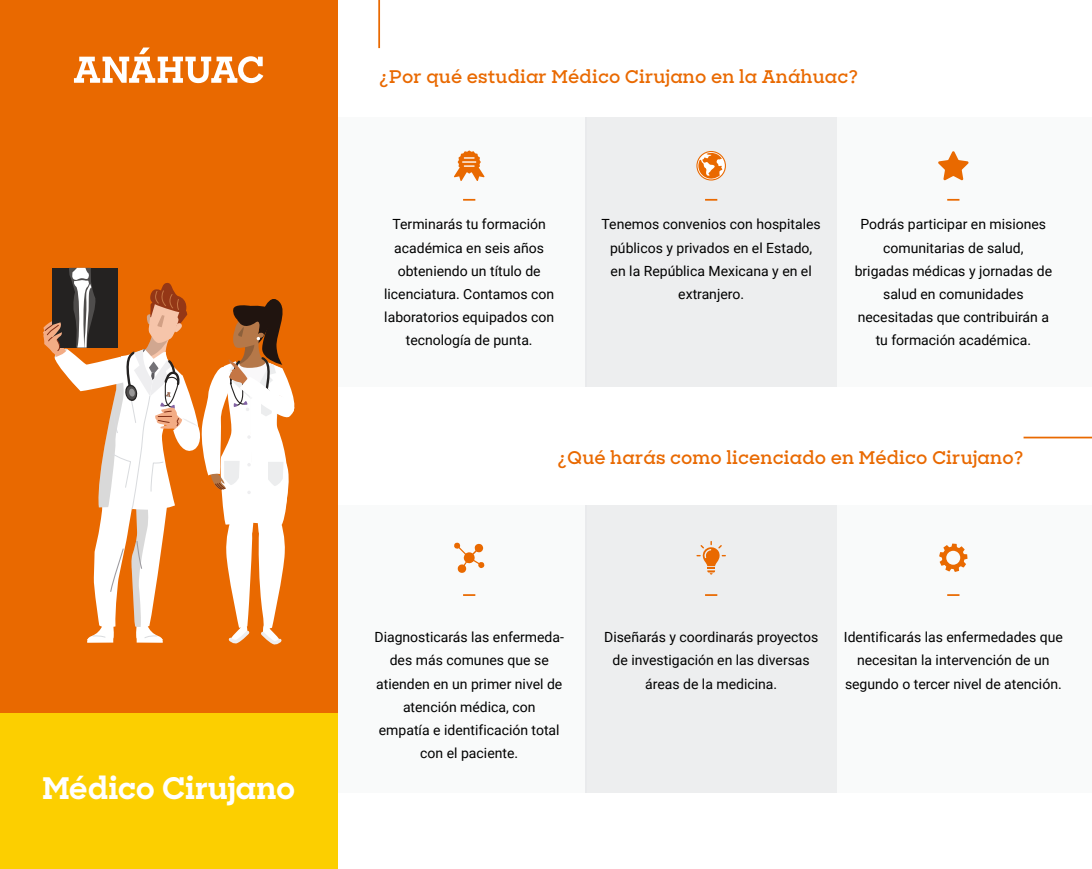
<style>
.page{position:relative;width:1092px;height:869px;background:#fff}
.page>*{position:absolute;margin:0;border:0;box-sizing:border-box;transform-origin:0 0}
.t1{font:700 29.75px "Sharp Slab";letter-spacing:-.01em;color:#fff}
.t2{font:600 17.5px "Sharp Slab";letter-spacing:.01em;color:#e96900}
.t3{font:14px/23.1px "Roboto";color:#000;text-align:center}
</style>
<div class="page">
<div style="left:335px;top:117px;width:251px;height:269px;background:#f9fafa"></div>
<div style="left:585px;top:117px;width:251px;height:269px;background:#edeeef"></div>
<div style="left:836px;top:117px;width:255px;height:269px;background:#f9fafa"></div>
<div style="left:335px;top:505px;width:251px;height:287px;background:#f9fafa"></div>
<div style="left:585px;top:505px;width:251px;height:287px;background:#edeeef"></div>
<div style="left:836px;top:505px;width:255px;height:287px;background:#f9fafa"></div>
<svg style="left:696px;top:151px;width:30px;height:29px"></svg>
<svg style="left:697px;top:152px;width:27px;height:28px"></svg>
<svg style="left:454px;top:150px;width:30px;height:31px"></svg>
<svg style="left:938px;top:151px;width:30px;height:29px"></svg>
<svg style="left:705px;top:199px;width:12px;height:1px"></svg>
<svg style="left:947px;top:199px;width:12px;height:1px"></svg>
<svg style="left:463px;top:199px;width:12px;height:1px"></svg>
<hr style="left:378px;top:0;width:2px;height:48px;background:#e96900">
<hr style="left:1023px;top:436px;width:68px;height:2px;background:#e96900">
<svg style="left:463px;top:594px;width:12px;height:1px"></svg>
<svg style="left:454px;top:542px;width:30px;height:31px"></svg>
<svg style="left:705px;top:594px;width:12px;height:1px"></svg>
<svg style="left:947px;top:594px;width:12px;height:1px"></svg>
<svg style="left:696px;top:541px;width:29px;height:33px"></svg>
<svg style="left:939px;top:543px;width:28px;height:28px"></svg>
<div style="left:0;top:712px;width:338px;height:156px;background:#fccf00"></div>
<div style="left:0;top:0;width:338px;height:712px;background:#e96900"></div>
<svg style="left:74px;top:47px;width:189px;height:36px"></svg>
<svg style="left:43px;top:268px;width:252px;height:375px"></svg>
<h1 class="t1" style="left:42px;top:766px;width:255px">Médico Cirujano</h1>
<p class="t2" style="left:379px;top:64px;width:480px">¿Por qué estudiar Médico Cirujano en la Anáhuac?</p>
<p class="t3" style="left:384px;top:212px;width:172px">Terminarás tu formación académica en seis años obteniendo un título de licenciatura. Contamos con laboratorios equipados con tecnología de punta.</p>
<p class="t3" style="left:854px;top:212px;width:199px">Podrás participar en misiones comunitarias de salud, brigadas médicas y jornadas de salud en comunidades necesitadas que contribuirán a tu formación académica.</p>
<p class="t3" style="left:601px;top:212px;width:221px">Tenemos convenios con hospitales públicos y privados en el Estado, en la República Mexicana y en el extranjero.</p>
<p class="t2" style="left:557px;top:445px;width:467px">¿Qué harás como licenciado en Médico Cirujano?</p>
<p class="t3" style="left:374px;top:625px;width:191px">Diagnosticarás las enfermeda&shy;des más comunes que se atienden en un primer nivel de atención médica, con<br>empatía e identificación total con el paciente.</p>
<p class="t3" style="left:843px;top:625px;width:220px">Identificarás las enfermedades que necesitan la intervención de un segundo o tercer nivel de atención.</p>
<p class="t3" style="left:604px;top:625px;width:215px">Diseñarás y coordinarás proyectos de investigación en las diversas áreas de la medicina.</p>
</div>
